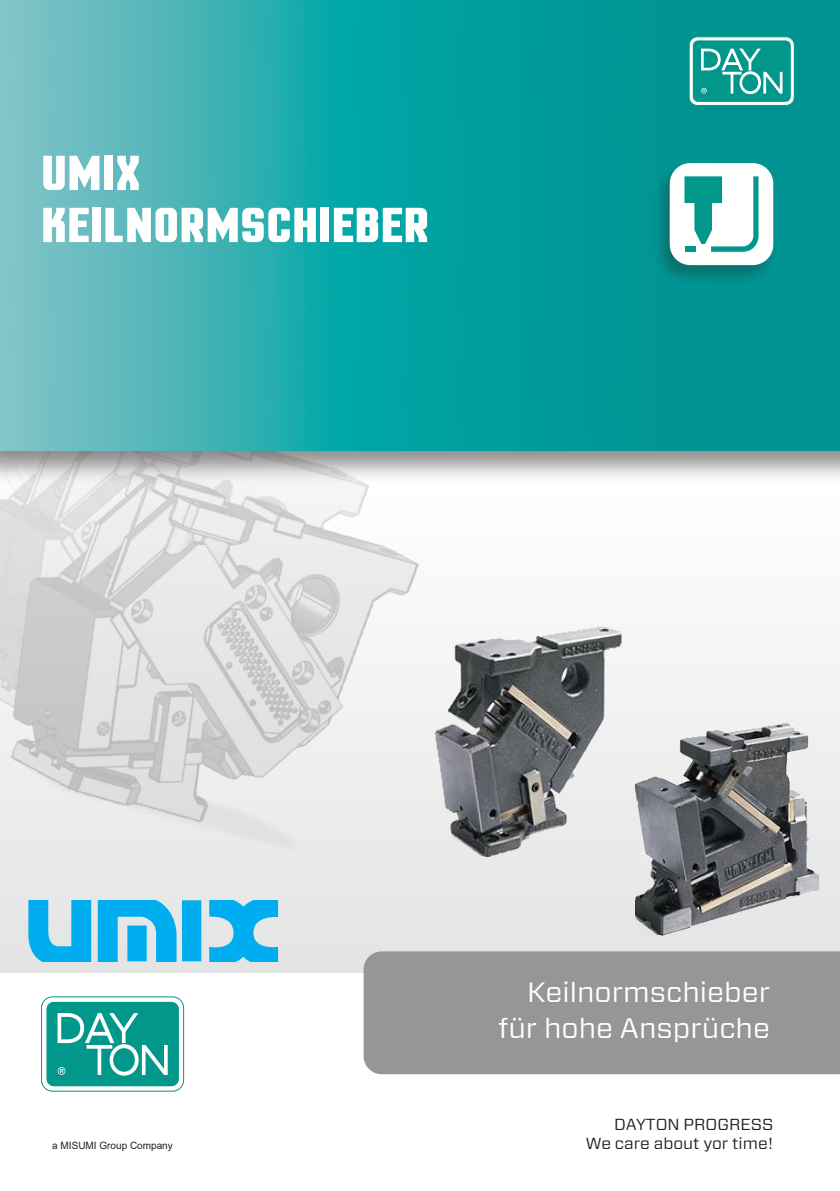
<style>
.page{position:relative;width:840px;height:1191px;background:#fff}
.page>*{position:absolute;margin:0;border:0;box-sizing:border-box;transform-origin:0 0}
.t1{font:700 60px/52px "Motion Control";letter-spacing:.005em;color:#fff}
.t2{font:28px/36px "Vitesse Sans";color:#fff;text-align:right;scale:1.05 1}
.t3{font:16px/19.2px "Vitesse Sans";color:#241f1f;text-align:right;scale:1.05 1}
.t4{font:10.2px "Arial";color:#241f1f}
</style>
<div class="page">
<svg style="left:0;top:484px;width:839px;height:488px"></svg>
<svg style="left:41px;top:997px;width:142px;height:94px"></svg>
<div style="left:41px;top:996px;width:143px;height:95px;border:1px solid #01978b;border-radius:11px"></div>
<div style="left:363px;top:951px;width:476px;height:123px;background:#969698"></div>
<div style="left:0;top:0;width:839px;height:484px;background:#241f1f;opacity:.5"></div>
<img style="left:0;top:0;width:839px;height:451px">
<div style="left:651px;top:161px;width:125px;height:124px;background:#241f1f;opacity:.3"></div>
<div style="left:669px;top:163px;width:103px;height:102px;background:#fff;border-radius:21px"></div>
<svg style="left:684px;top:176px;width:74px;height:76px"></svg>
<svg style="left:688px;top:36px;width:105px;height:69px"></svg>
<div style="left:688px;top:36px;width:106px;height:70px;border:1px solid #01978b;border-radius:8px"></div>
<img style="left:429px;top:618px;width:206px;height:246px">
<img style="left:635px;top:712px;width:187px;height:228px">
<svg style="left:28px;top:900px;width:63px;height:61px"></svg>
<svg style="left:98px;top:900px;width:78px;height:61px"></svg>
<svg style="left:209px;top:900px;width:69px;height:61px"></svg>
<div style="left:182px;top:900px;width:19px;height:61px;background:#00aeef"></div>
<div style="left:127px;top:925px;width:20px;height:36px;background:#00aeef"></div>
<h1 class="t1" style="left:41px;top:147px;width:389px">UMIX<br>KEILNORMSCHIEBER</h1>
<p class="t4" style="left:52px;top:1138px;width:122px">a MISUMI Group Company</p>
<h2 class="t2" style="left:497px;top:973px;width:260px">Keilnormschieber für hohe Ansprüche</h2>
<p class="t3" style="left:585px;top:1114px;width:180px">DAYTON PROGRESS<br>We care about yor time!</p>
</div>
